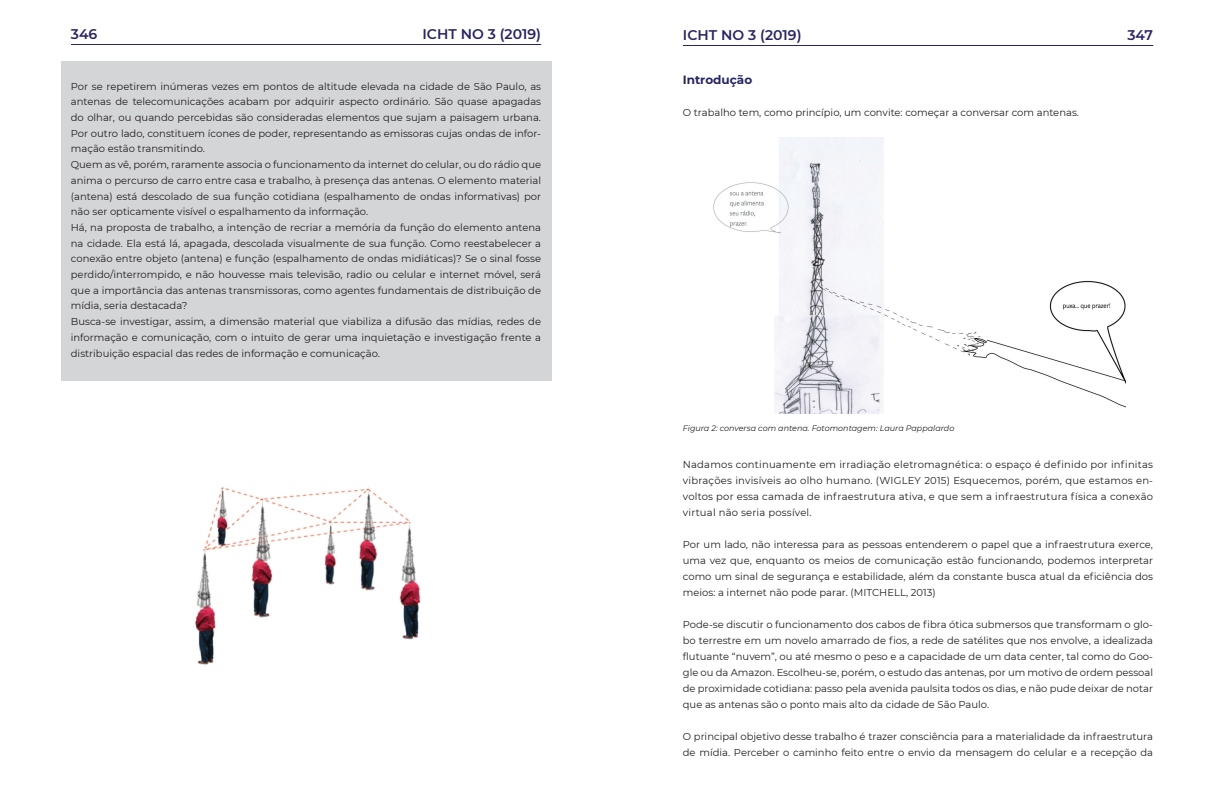
<style>
.page{position:relative;width:1224px;height:792px;background:#fff}
.page>*{position:absolute;margin:0;border:0;box-sizing:border-box;transform-origin:0 0}
.t1{font:600 14px "Montserrat";color:#282562}
.t2{font:700 12px "Montserrat";color:#282562}
.t3{font:10px/15.7px "Montserrat";color:#231f20;text-align:justify}
.t4{font:italic 8px "Montserrat";color:#231f20}
</style>
<div class="page">
<hr style="left:71px;top:44px;width:470px;height:1px;background:#282562">
<hr style="left:683px;top:45px;width:470px;height:1px;background:#282562">
<img style="left:713px;top:138px;width:413px;height:276px">
<div style="left:61px;top:61px;width:490px;height:320px;background:#d4d5d7"></div>
<img style="left:195px;top:486px;width:226px;height:179px">
<h1 class="t1" style="left:71px;top:24px;width:28px">346</h1>
<h1 class="t1" style="left:422px;top:24px;width:120px">ICHT NO 3 (2019)</h1>
<h1 class="t1" style="left:683px;top:25px;width:120px">ICHT NO 3 (2019)</h1>
<h1 class="t1" style="left:1127px;top:25px;width:27px">347</h1>
<p class="t2" style="left:683px;top:71px;width:71px">Introdução</p>
<p class="t3" style="left:683px;top:104px;width:398px">O trabalho tem, como princípio, um convite: começar a conversar com antenas.</p>
<p class="t3" style="left:71px;top:78px;width:472px;text-align:left">Por se repetirem inúmeras vezes em pontos de altitude elevada na cidade de São Paulo, as antenas de telecomunicações acabam por adquirir aspecto ordinário. São quase apagadas do olhar, ou quando percebidas são consideradas elementos que sujam a paisagem urbana.<br>Por outro lado, constituem ícones de poder, representando as emissoras cujas ondas de infor&shy;mação estão transmitindo.<br>Quem as vê, porém, raramente associa o funcionamento da internet do celular, ou do rádio que anima o percurso de carro entre casa e trabalho, à presença das antenas. O elemento material (antena) está descolado de sua função cotidiana (espalhamento de ondas informativas) por não ser opticamente visível o espalhamento da informação.<br>Há, na proposta de trabalho, a intenção de recriar a memória da função do elemento antena na cidade. Ela está lá, apagada, descolada visualmente de sua função. Como reestabelecer a conexão entre objeto (antena) e função (espalhamento de ondas midiáticas)? Se o sinal fosse perdido/interrompido, e não houvesse mais televisão, radio ou celular e internet móvel, será que a importância das antenas transmissoras, como agentes fundamentais de distribuição de mídia, seria destacada?<br>Busca-se investigar, assim, a dimensão material que viabiliza a difusão das mídias, redes de informação e comunicação, com o intuito de gerar uma inquietação e investigação frente a distribuição espacial das redes de informação e comunicação.</p>
<p class="t4" style="left:683px;top:423px;width:273px">Figura 2: conversa com antena. Fotomontagem: Laura Pappalardo</p>
<p class="t3" style="left:683px;top:456px;width:472px;line-height:16px">Nadamos continuamente em irradiação eletromagnética: o espaço é definido por infinitas vibrações invisíveis ao olho humano. (WIGLEY 2015) Esquecemos, porém, que estamos en&shy;voltos por essa camada de infraestrutura ativa, e que sem a infraestrutura física a conexão virtual não seria possível.</p>
<p class="t3" style="left:683px;top:536px;width:472px;line-height:16px">Por um lado, não interessa para as pessoas entenderem o papel que a infraestrutura exerce, uma vez que, enquanto os meios de comunicação estão funcionando, podemos interpretar como um sinal de segurança e estabilidade, além da constante busca atual da eficiência dos meios: a internet não pode parar. (MITCHELL, 2013)</p>
<p class="t3" style="left:683px;top:616px;width:472px;line-height:16px">Pode-se discutir o funcionamento dos cabos de fibra ótica submersos que transformam o glo&shy;bo terrestre em um novelo amarrado de fios, a rede de satélites que nos envolve, a idealizada flutuante “nuvem”, ou até mesmo o peso e a capacidade de um data center, tal como do Goo&shy;gle ou da Amazon. Escolheu-se, porém, o estudo das antenas, por um motivo de ordem pessoal de proximidade cotidiana: passo pela avenida paulsita todos os dias, e não pude deixar de notar que as antenas são o ponto mais alto da cidade de São Paulo.</p>
<p class="t3" style="left:683px;top:728px;width:472px;line-height:16px">O principal objetivo desse trabalho é trazer consciência para a materialidade da infraestrutura de mídia. Perceber o caminho feito entre o envio da mensagem do celular e a recepção da</p>
</div>
